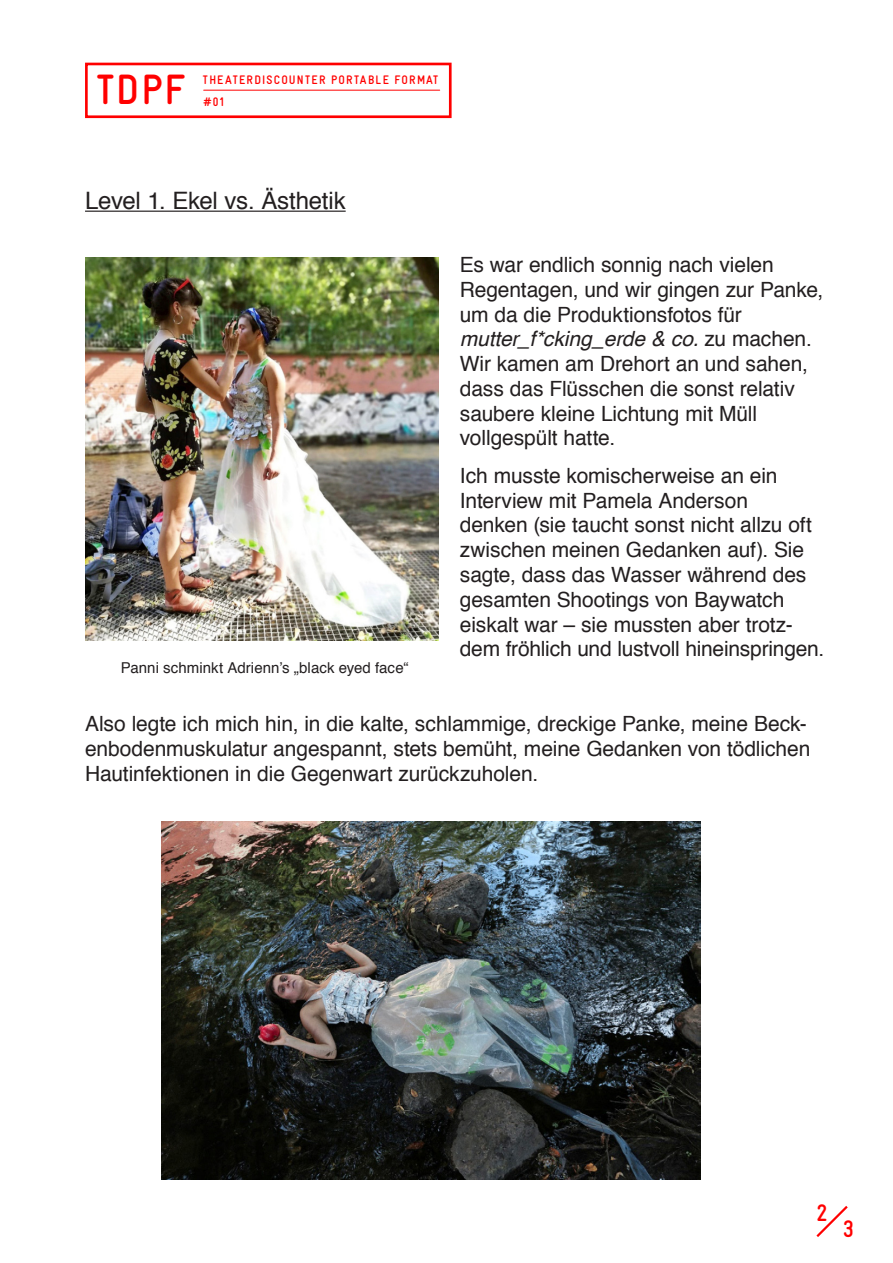
<style>
.page{position:relative;width:893px;height:1263px;background:#fff}
.page>*{position:absolute;margin:0;border:0;box-sizing:border-box;transform-origin:0 0}
.t1{font:700 condensed 42.6px "Gravur";color:#f00}
.t2{font:24px "Helvetica";letter-spacing:-.01em;color:#231f20}
.t3{font:700 condensed 24px "Gravur";color:#f00}
.t4{font:21px/24.8px "Helvetica";letter-spacing:-.005em;color:#231f20}
.t5{font:15px "Helvetica";letter-spacing:.005em;color:#231f20}
.t6{font:700 condensed 12.45px "Gravur";letter-spacing:.1em;color:#f00}
.s1{font-style:italic}
</style>
<div class="page">
<hr style="left:204px;top:90px;width:236px;height:1px;background:#f00">
<div style="left:85px;top:63px;width:367px;height:55px;border:3px solid #f00"></div>
<svg style="left:816px;top:1206px;width:32px;height:31px"></svg>
<hr style="left:85px;top:211px;width:261px;height:1px;background:#231f20">
<img style="left:85px;top:257px;width:354px;height:383px">
<img style="left:162px;top:821px;width:538px;height:359px">
<h1 class="t1" style="left:97px;top:66px;width:89px">TDPF</h1>
<p class="t6" style="left:203px;top:73px;width:237px">THEATERDISCOUNTER PORTABLE FORMAT</p>
<p class="t6" style="left:203px;top:95px;width:23px">#01</p>
<p class="t2" style="left:85px;top:182px;width:262px">Level 1. Ekel vs. Ästhetik</p>
<p class="t5" style="left:121px;top:656px;width:289px">Panni schminkt Adrienn’s „black eyed face“</p>
<p class="t4" style="left:460px;top:253px;width:365px">Es war endlich sonnig nach vielen<br>Regentagen, und wir gingen zur Panke, um da die Produktionsfotos für <span class="s1">mutter_f*cking_erde &amp; co.</span> zu machen.<br>Wir kamen am Drehort an und sahen, dass das Flüsschen die sonst relativ saubere kleine Lichtung mit Müll vollgespült hatte.</p>
<p class="t4" style="left:460px;top:464px;width:366px">Ich musste komischerweise an ein Interview mit Pamela Anderson<br>denken (sie taucht sonst nicht allzu oft zwischen meinen Gedanken auf). Sie sagte, dass das Wasser während des gesamten Shootings von Baywatch eiskalt war – sie mussten aber trotz&shy;dem fröhlich und lustvoll hineinspringen.</p>
<p class="t4" style="left:85px;top:712px;width:727px">Also legte ich mich hin, in die kalte, schlammige, dreckige Panke, meine Beck&shy;enbodenmuskulatur angespannt, stets bemüht, meine Gedanken von tödlichen<br>Hautinfektionen in die Gegenwart zurückzuholen.</p>
<p class="t3" style="left:816px;top:1199px;width:13px">2</p>
<p class="t3" style="left:843px;top:1215px;width:13px">3</p>
</div>
